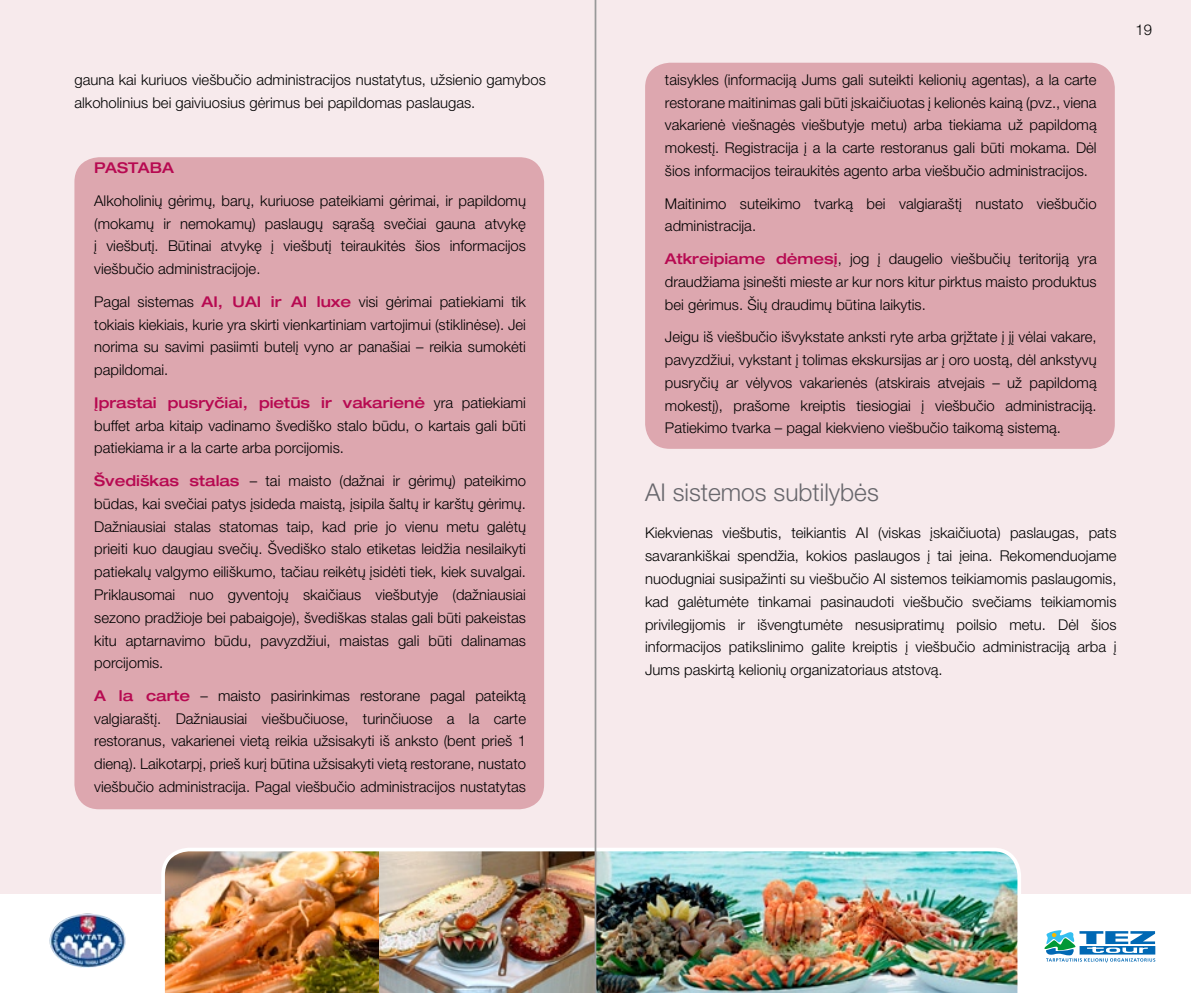
<style>
.page{position:relative;width:1191px;height:993px;background:#fff}
.page>*{position:absolute;margin:0;border:0;box-sizing:border-box;transform-origin:0 0}
.t1{font:300 24.5px "Helvetica Neue LT Pro";color:#68676c}
.t2{font:300 14.88px/22.8px "Helvetica Neue LT Pro";color:#000;text-align:justify}
.t3{font:500 expanded 14.88px "Helvetica Neue LT Pro";color:#b70951}
.s1{font-weight:500;font-stretch:expanded;color:#b70951}
</style>
<div class="page">
<div style="left:0;top:0;width:1191px;height:992px;background:#f7eaec"></div>
<div style="left:74px;top:157px;width:470px;height:652px;background:#dda7af;border-radius:25px"></div>
<div style="left:645px;top:63px;width:469px;height:385px;background:#dda7af;border-radius:25px"></div>
<div style="left:0;top:893px;width:595px;height:99px;background:#fff"></div>
<img style="left:49px;top:913px;width:77px;height:55px">
<div style="left:595px;top:893px;width:596px;height:99px;background:#fff"></div>
<svg style="left:1044px;top:930px;width:112px;height:33px"></svg>
<img style="left:161px;top:847px;width:860px;height:145px">
<hr style="left:594px;top:0;width:1px;height:992px;background:#999">
<hr style="left:595px;top:0;width:1px;height:992px;background:#999">
<p class="t2" style="left:74px;top:68px;width:473px">gauna kai kuriuos viešbučio administracijos nustatytus, užsienio gamybos alkoholinius bei gaiviuosius gėrimus bei papildomas paslaugas.</p>
<p class="t3" style="left:94px;top:159px;width:81px">PASTABA</p>
<p class="t2" style="left:94px;top:189px;width:433px">Alkoholinių gėrimų, barų, kuriuose pateikiami gėrimai, ir papildomų (mokamų ir nemokamų) paslaugų sąrašą svečiai gauna atvykę į viešbutį. Būtinai atvykę į viešbutį teiraukitės šios informacijos viešbučio administracijoje.</p>
<p class="t2" style="left:94px;top:290px;width:433px">Pagal sistemas <span class="s1">AI, UAI ir AI luxe</span> visi gėrimai patiekiami tik tokiais kiekiais, kurie yra skirti vienkartiniam vartojimui (stiklinėse). Jei norima su savimi pasiimti butelį vyno ar panašiai – reikia sumokėti papildomai.</p>
<p class="t2" style="left:94px;top:391px;width:433px"><span class="s1">Įprastai pusryčiai, pietūs ir vakarienė</span> yra patiekiami buffet arba kitaip vadinamo švediško stalo būdu, o kartais gali būti patiekiama ir a la carte arba porcijomis.</p>
<p class="t2" style="left:94px;top:469px;width:433px"><span class="s1">Švediškas stalas</span> – tai maisto (dažnai ir gėrimų) pateikimo būdas, kai svečiai patys įsideda maistą, įsipila šaltų ir karštų gėrimų.<br>Dažniausiai stalas statomas taip, kad prie jo vienu metu galėtų prieiti kuo daugiau svečių. Švediško stalo etiketas leidžia nesilaikyti patiekalų valgymo eiliškumo, tačiau reikėtų įsidėti tiek, kiek suvalgai.<br>Priklausomai nuo gyventojų skaičiaus viešbutyje (dažniausiai sezono pradžioje bei pabaigoje), švediškas stalas gali būti pakeistas kitu aptarnavimo būdu, pavyzdžiui, maistas gali būti dalinamas porcijomis.</p>
<p class="t2" style="left:94px;top:683px;width:433px"><span class="s1">A la carte</span> – maisto pasirinkimas restorane pagal pateiktą valgiaraštį. Dažniausiai viešbučiuose, turinčiuose a la carte restoranus, vakarienei vietą reikia užsisakyti iš anksto (bent prieš 1 dieną). Laikotarpį, prieš kurį būtina užsisakyti vietą restorane, nustato viešbučio administracija. Pagal viešbučio administracijos nustatytas</p>
<p class="t2" style="left:665px;top:68px;width:433px">taisykles (informaciją Jums gali suteikti kelionių agentas), a la carte restorane maitinimas gali būti įskaičiuotas į kelionės kainą (pvz., viena vakarienė viešnagės viešbutyje metu) arba tiekiama už papildomą mokestį. Registracija į a la carte restoranus gali būti mokama. Dėl šios informacijos teiraukitės agento arba viešbučio administracijos.</p>
<p class="t2" style="left:665px;top:192px;width:433px">Maitinimo suteikimo tvarką bei valgiaraštį nustato viešbučio administracija.</p>
<p class="t2" style="left:665px;top:247px;width:433px"><span class="s1">Atkreipiame dėmesį</span>, jog į daugelio viešbučių teritoriją yra draudžiama įsinešti mieste ar kur nors kitur pirktus maisto produktus bei gėrimus. Šių draudimų būtina laikytis.</p>
<p class="t2" style="left:665px;top:325px;width:433px">Jeigu iš viešbučio išvykstate anksti ryte arba grįžtate į jį vėlai vakare, pavyzdžiui, vykstant į tolimas ekskursijas ar į oro uostą, dėl ankstyvų pusryčių ar vėlyvos vakarienės (atskirais atvejais – už papildomą mokestį), prašome kreiptis tiesiogiai į viešbučio administraciją.<br>Patiekimo tvarka – pagal kiekvieno viešbučio taikomą sistemą.</p>
<h1 class="t1" style="left:645px;top:477px;width:235px">AI sistemos subtilybės</h1>
<p class="t2" style="left:645px;top:521px;width:473px">Kiekvienas viešbutis, teikiantis AI (viskas įskaičiuota) paslaugas, pats savarankiškai spendžia, kokios paslaugos į tai įeina. Rekomenduojame nuodugniai susipažinti su viešbučio AI sistemos teikiamomis paslaugomis, kad galėtumėte tinkamai pasinaudoti viešbučio svečiams teikiamomis privilegijomis ir išvengtumėte nesusipratimų poilsio metu. Dėl šios informacijos patikslinimo galite kreiptis į viešbučio administraciją arba į Jums paskirtą kelionių organizatoriaus atstovą.</p>
<p class="t2" style="left:1135px;top:17px;width:18px">19</p>
</div>
